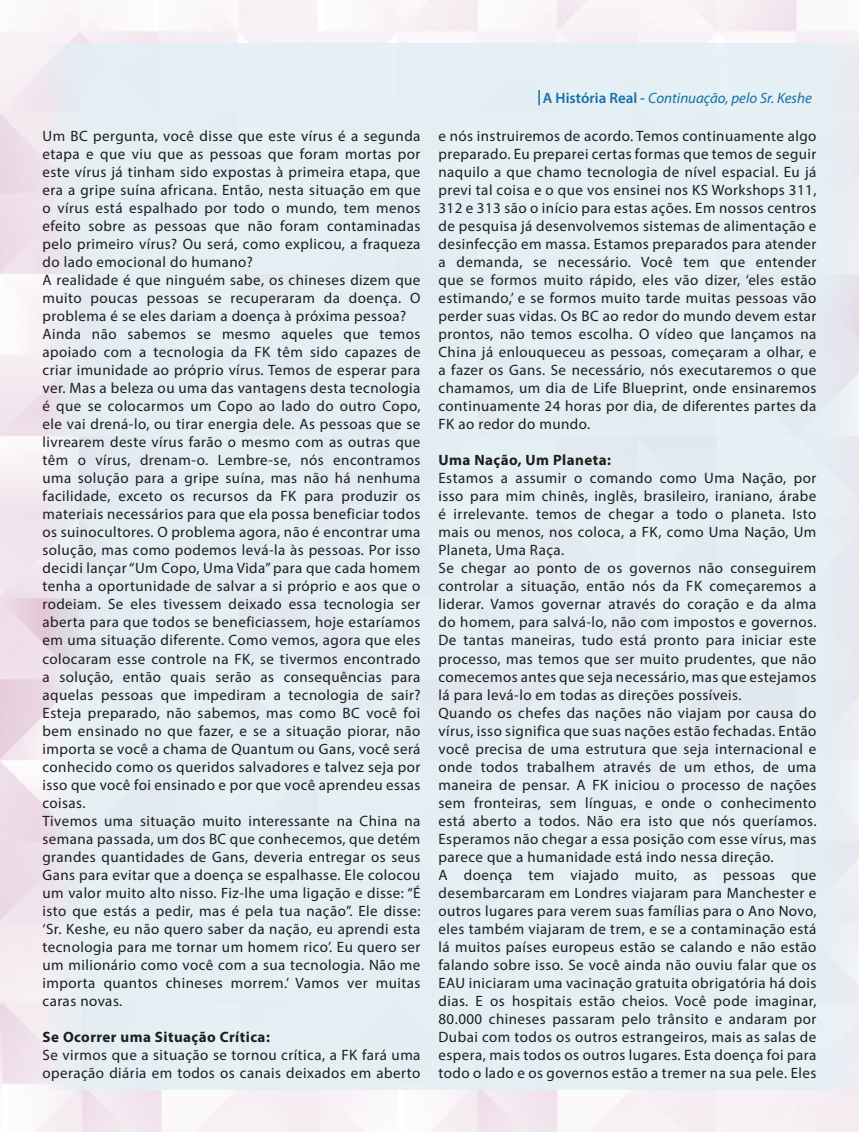
<style>
.page{position:relative;width:859px;height:1132px;background:#fff}
.page>*{position:absolute;margin:0;border:0;box-sizing:border-box;transform-origin:0 0}
.t1{font:15px/18px "Myriad Pro";letter-spacing:.03em;color:#1d1d1b;text-align:justify}
.t2{font:700 15px "Myriad Pro";letter-spacing:.03em;color:#1d1d1b}
.t3{font:italic 15px "Myriad Pro";color:#1470a6}
.s1{font-weight:600;font-style:normal}
</style>
<div class="page">
<div style="left:43px;top:43px;width:816px;height:1046px;background:#e2f0f5"></div>
<svg style="left:538px;top:90px;width:2px;height:15px"></svg>
<p class="t1" style="left:43px;top:127px;width:379px">Um BC pergunta, você disse que este vírus é a segunda etapa e que viu que as pessoas que foram mortas por este vírus já tinham sido expostas à primeira etapa, que era a gripe suína africana. Então, nesta situação em que o vírus está espalhado por todo o mundo, tem menos efeito sobre as pessoas que não foram contaminadas pelo primeiro vírus? Ou será, como explicou, a fraqueza do lado emocional do humano?</p>
<p class="t1" style="left:43px;top:271px;width:379px">A realidade é que ninguém sabe, os chineses dizem que muito poucas pessoas se recuperaram da doença. O problema é se eles dariam a doença à próxima pessoa?</p>
<p class="t1" style="left:43px;top:325px;width:379px">Ainda não sabemos se mesmo aqueles que temos apoiado com a tecnologia da FK têm sido capazes de criar imunidade ao próprio vírus. Temos de esperar para ver. Mas a beleza ou uma das vantagens desta tecnologia é que se colocarmos um Copo ao lado do outro Copo, ele vai drená-lo, ou tirar energia dele. As pessoas que se livrearem deste vírus farão o mesmo com as outras que têm o vírus, drenam-o. Lembre-se, nós encontramos uma solução para a gripe suína, mas não há nenhuma facilidade, exceto os recursos da FK para produzir os materiais necessários para que ela possa beneficiar todos os suinocultores. O problema agora, não é encontrar uma solução, mas como podemos levá-la às pessoas. Por isso decidi lançar “Um Copo, Uma Vida” para que cada homem tenha a oportunidade de salvar a si próprio e aos que o rodeiam. Se eles tivessem deixado essa tecnologia ser aberta para que todos se beneficiassem, hoje estaríamos em uma situação diferente. Como vemos, agora que eles colocaram esse controle na FK, se tivermos encontrado a solução, então quais serão as consequências para aquelas pessoas que impediram a tecnologia de sair?<br>Esteja preparado, não sabemos, mas como BC você foi bem ensinado no que fazer, e se a situação piorar, não importa se você a chama de Quantum ou Gans, você será conhecido como os queridos salvadores e talvez seja por isso que você foi ensinado e por que você aprendeu essas coisas.</p>
<p class="t1" style="left:43px;top:811px;width:379px">Tivemos uma situação muito interessante na China na semana passada, um dos BC que conhecemos, que detém grandes quantidades de Gans, deveria entregar os seus Gans para evitar que a doença se espalhasse. Ele colocou um valor muito alto nisso. Fiz-lhe uma ligação e disse: “É isto que estás a pedir, mas é pela tua nação”. Ele disse: ‘Sr. Keshe, eu não quero saber da nação, eu aprendi esta tecnologia para me tornar um homem rico’. Eu quero ser um milionário como você com a sua tecnologia. Não me importa quantos chineses morrem.’ Vamos ver muitas caras novas.</p>
<p class="t2" style="left:43px;top:1026px;width:229px">Se Ocorrer uma Situação Crítica:</p>
<p class="t1" style="left:43px;top:1045px;width:379px">Se virmos que a situação se tornou crítica, a FK fará uma operação diária em todos os canais deixados em aberto</p>
<p class="t3" style="left:543px;top:89px;width:270px"><span class="s1">A História Real -</span> Continuação, pelo Sr. Keshe</p>
<p class="t1" style="left:438px;top:127px;width:379px">e nós instruiremos de acordo. Temos continuamente algo preparado. Eu preparei certas formas que temos de seguir naquilo a que chamo tecnologia de nível espacial. Eu já previ tal coisa e o que vos ensinei nos KS Workshops 311, 312 e 313 são o início para estas ações. Em nossos centros de pesquisa já desenvolvemos sistemas de alimentação e desinfecção em massa. Estamos preparados para atender a demanda, se necessário. Você tem que entender que se formos muito rápido, eles vão dizer, ‘eles estão estimando,’ e se formos muito tarde muitas pessoas vão perder suas vidas. Os BC ao redor do mundo devem estar prontos, não temos escolha. O vídeo que lançamos na China já enlouqueceu as pessoas, começaram a olhar, e a fazer os Gans. Se necessário, nós executaremos o que chamamos, um dia de Life Blueprint, onde ensinaremos continuamente 24 horas por dia, de diferentes partes da FK ao redor do mundo.</p>
<p class="t2" style="left:438px;top:450px;width:174px">Uma Nação, Um Planeta:</p>
<p class="t1" style="left:438px;top:469px;width:379px">Estamos a assumir o comando como Uma Nação, por isso para mim chinês, inglês, brasileiro, iraniano, árabe é irrelevante. temos de chegar a todo o planeta. Isto mais ou menos, nos coloca, a FK, como Uma Nação, Um Planeta, Uma Raça.</p>
<p class="t1" style="left:438px;top:559px;width:379px">Se chegar ao ponto de os governos não conseguirem controlar a situação, então nós da FK começaremos a liderar. Vamos governar através do coração e da alma do homem, para salvá-lo, não com impostos e governos.<br>De tantas maneiras, tudo está pronto para iniciar este processo, mas temos que ser muito prudentes, que não comecemos antes que seja necessário, mas que estejamos lá para levá-lo em todas as direções possíveis.</p>
<p class="t1" style="left:438px;top:703px;width:379px">Quando os chefes das nações não viajam por causa do vírus, isso significa que suas nações estão fechadas. Então você precisa de uma estrutura que seja internacional e onde todos trabalhem através de um ethos, de uma maneira de pensar. A FK iniciou o processo de nações sem fronteiras, sem línguas, e onde o conhecimento está aberto a todos. Não era isto que nós queríamos.<br>Esperamos não chegar a essa posição com esse vírus, mas parece que a humanidade está indo nessa direção.</p>
<p class="t1" style="left:438px;top:865px;width:379px">A doença tem viajado muito, as pessoas que desembarcaram em Londres viajaram para Manchester e outros lugares para verem suas famílias para o Ano Novo, eles também viajaram de trem, e se a contaminação está lá muitos países europeus estão se calando e não estão falando sobre isso. Se você ainda não ouviu falar que os EAU iniciaram uma vacinação gratuita obrigatória há dois dias. E os hospitais estão cheios. Você pode imaginar, 80.000 chineses passaram pelo trânsito e andaram por Dubai com todos os outros estrangeiros, mais as salas de espera, mais todos os outros lugares. Esta doença foi para todo o lado e os governos estão a tremer na sua pele. Eles</p>
</div>
